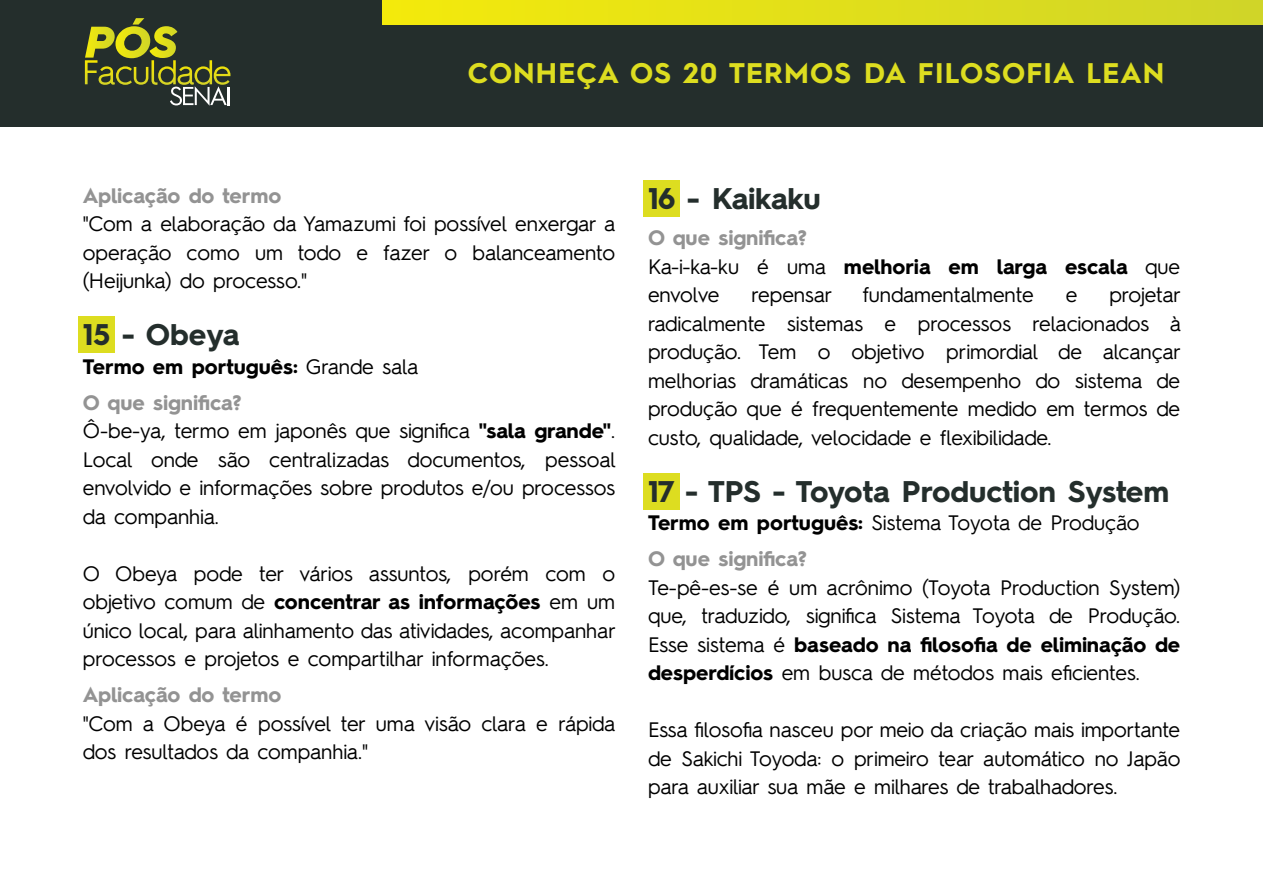
<style>
.page{position:relative;width:1263px;height:893px;background:#fff}
.page>*{position:absolute;margin:0;border:0;box-sizing:border-box;transform-origin:0 0}
.t1{font:700 30px "Hurme Geometric Sans 2";letter-spacing:-.01em;color:#242e2c}
.t2{font:700 28.5px "Hurme Geometric Sans 2";letter-spacing:.04em;color:#dddd20}
.t3{font:21px/28.5px "Hurme Geometric Sans 2";letter-spacing:-.005em;color:#000;text-align:justify}
.t4{font:21px/28.5px "Hurme Geometric Sans 2";letter-spacing:-.03em;color:#000}
.t5{font:700 21px/36px "Hurme Geometric Sans 2";color:#000}
.t6{font:700 21px "Hurme Geometric Sans 2";letter-spacing:-.01em;color:#939393}
.s1{font-weight:400}
.s2{color:#939393}
.s3{font-weight:700}
.s4{font-weight:700;color:#939393}
</style>
<div class="page">
<div style="left:643px;top:180px;width:37px;height:37px;background:#dddd20"></div>
<div style="left:643px;top:473px;width:37px;height:37px;background:#dddd20"></div>
<div style="left:78px;top:316px;width:37px;height:37px;background:#dddd20"></div>
<div style="left:0;top:0;width:1263px;height:126px;background:#242e2c"></div>
<svg style="left:85px;top:18px;width:145px;height:88px"></svg>
<div style="left:383px;top:0;width:880px;height:24px;background:linear-gradient(to right,#f4ea0b,#d0d528)"></div>
<h2 class="t2" style="left:468px;top:53px;width:698px">CONHEÇA OS 20 TERMOS DA FILOSOFIA LEAN</h2>
<p class="t6" style="left:83px;top:181px;width:200px">Aplicação do termo</p>
<p class="t3" style="left:83px;top:208px;width:534px">"Com a elaboração da Yamazumi foi possível enxergar a operação como um todo e fazer o balanceamento (Heijunka) do processo."</p>
<h1 class="t1" style="left:83px;top:314px;width:158px">15 - Obeya</h1>
<p class="t5" style="left:83px;top:347px;width:337px">Termo em português: <span class="s1">Grande sala<br></span><span class="s2">O que significa?</span></p>
<p class="t3" style="left:83px;top:415px;width:534px">Ô-be-ya, termo em japonês que significa <span class="s3">"sala grande"</span>.<br>Local onde são centralizadas documentos, pessoal envolvido e informações sobre produtos e/ou processos da companhia.</p>
<p class="t3" style="left:83px;top:558px;width:535px">O Obeya pode ter vários assuntos, porém com o objetivo comum de <span class="s3">concentrar as informações</span> em um único local, para alinhamento das atividades, acompanhar processos e projetos e compartilhar informações.</p>
<p class="t6" style="left:83px;top:680px;width:200px">Aplicação do termo</p>
<p class="t3" style="left:83px;top:708px;width:534px">"Com a Obeya é possível ter uma visão clara e rápida dos resultados da companhia."</p>
<h1 class="t1" style="left:648px;top:178px;width:174px">16 - Kaikaku</h1>
<p class="t4" style="left:648px;top:222px;width:534px"><span class="s4">O que significa?<br></span>Ka-i-ka-ku é uma <span class="s3">melhoria em larga escala</span> que envolve</p>
<p class="t3" style="left:751px;top:279px;width:82px">repensar</p>
<p class="t3" style="left:862px;top:279px;width:173px">fundamentalmente</p>
<p class="t3" style="left:1066px;top:279px;width:13px">e</p>
<p class="t3" style="left:648px;top:279px;width:535px;text-indent:461px">projetar radicalmente sistemas e processos relacionados à produção. Tem o objetivo primordial de alcançar melhorias dramáticas no desempenho do sistema de produção que é frequentemente medido em termos de custo, qualidade, velocidade e flexibilidade.</p>
<h1 class="t1" style="left:648px;top:470px;width:523px">17 - TPS - Toyota Production System</h1>
<p class="t3" style="left:648px;top:503px;width:493px;line-height:36px"><span class="s3">Termo em português:</span> Sistema Toyota de Produção<br><span class="s4">O que significa?</span></p>
<p class="t3" style="left:648px;top:572px;width:534px">Te-pê-es-se é um acrônimo (Toyota Production System) que, traduzido, significa Sistema Toyota de Produção.<br>Esse sistema é <span class="s3">baseado na filosofia de eliminação de desperdícios</span> em busca de métodos mais eficientes.</p>
<p class="t3" style="left:648px;top:714px;width:534px">Essa filosofia nasceu por meio da criação mais importante de Sakichi Toyoda: o primeiro tear automático no Japão para auxiliar sua mãe e milhares de trabalhadores.</p>
</div>
